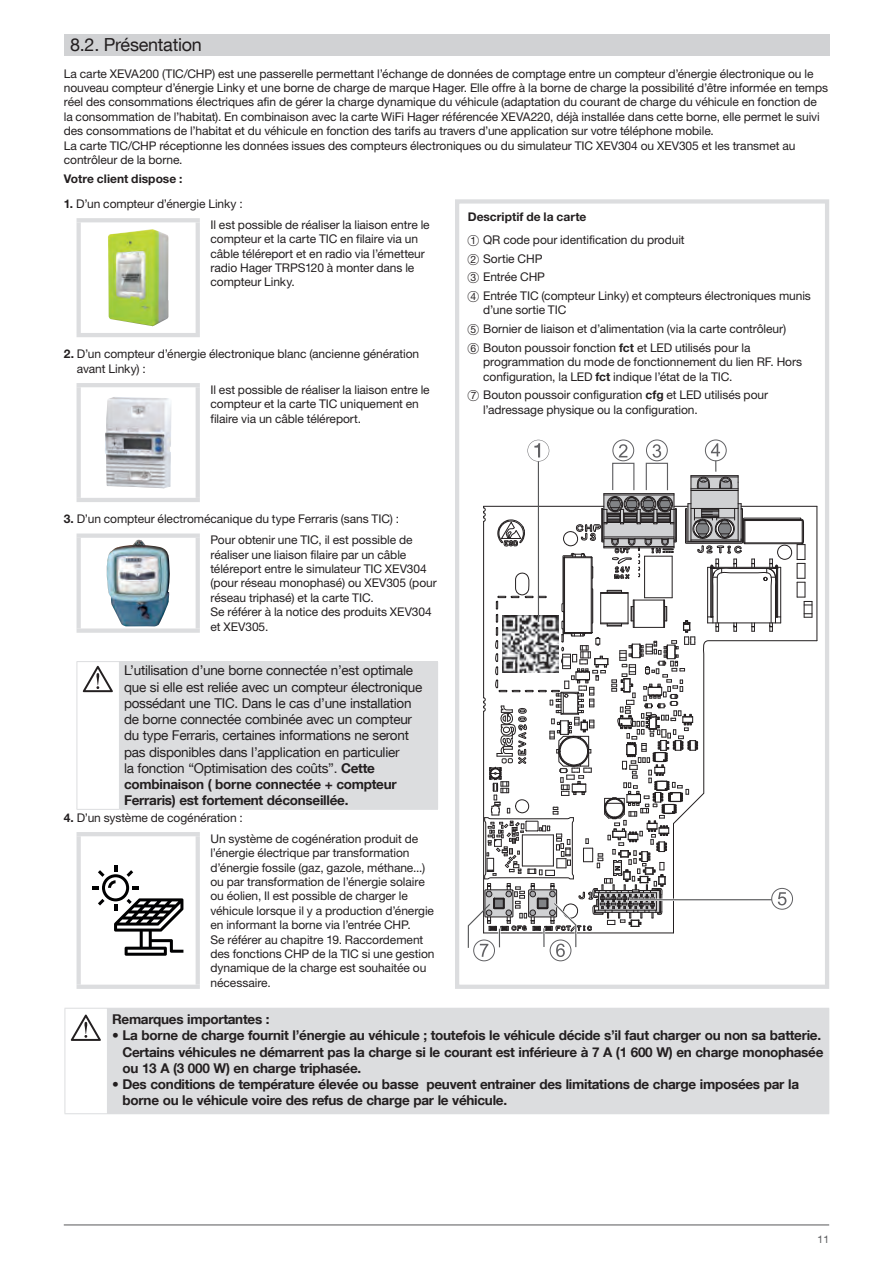
<style>
.page{position:relative;width:893px;height:1263px;background:#fff}
.page>*{position:absolute;margin:0;border:0;box-sizing:border-box;transform-origin:0 0}
.t1{font:18px "Helvetica Neue LT Com";letter-spacing:-.015em;color:#231f20}
.t2{font:700 13.5px/16.2px "Helvetica Neue LT Com";letter-spacing:-.02em;color:#231f20}
.t3{font:13.5px/16.2px "Helvetica Neue LT Com";letter-spacing:-.02em;color:#231f20}
.t4{font:12px/14.4px "Helvetica Neue LTW1 G";letter-spacing:-.005em;color:#231f20}
.t5{font:700 12px "Helvetica Neue LTW1 G";color:#231f20}
.t6{font:10.5px "Helvetica Neue LT Com";color:#57585a}
.s1{font-weight:700}
.s2{font-family:"Hager Chiffres 1"}
</style>
<div class="page">
<hr style="left:64px;top:1225px;width:765px;height:1px;background:#57585a">
<div style="left:64px;top:34px;width:765px;height:21px;background:#d1d2d4"></div>
<hr style="left:77px;top:218px;width:123px;height:4px;background:#dcdddf">
<hr style="left:77px;top:222px;width:4px;height:111px;background:#dcdddf">
<hr style="left:196px;top:222px;width:4px;height:111px;background:#dcdddf">
<hr style="left:77px;top:333px;width:123px;height:4px;background:#dcdddf">
<img style="left:108px;top:229px;width:61px;height:98px">
<hr style="left:77px;top:383px;width:123px;height:4px;background:#dcdddf">
<hr style="left:77px;top:387px;width:4px;height:111px;background:#dcdddf">
<hr style="left:196px;top:387px;width:4px;height:111px;background:#dcdddf">
<hr style="left:77px;top:498px;width:123px;height:4px;background:#dcdddf">
<img style="left:105px;top:397px;width:66px;height:91px">
<div style="left:77px;top:533px;width:123px;height:5px;background:#dcdddf"></div>
<hr style="left:77px;top:538px;width:4px;height:90px;background:#dcdddf">
<hr style="left:196px;top:538px;width:4px;height:90px;background:#dcdddf">
<div style="left:77px;top:628px;width:123px;height:5px;background:#dcdddf"></div>
<img style="left:106px;top:540px;width:64px;height:87px">
<hr style="left:77px;top:832px;width:123px;height:4px;background:#dcdddf">
<hr style="left:77px;top:836px;width:4px;height:149px;background:#dcdddf">
<hr style="left:196px;top:836px;width:4px;height:149px;background:#dcdddf">
<hr style="left:77px;top:985px;width:123px;height:4px;background:#dcdddf">
<svg style="left:93px;top:865px;width:90px;height:91px"></svg>
<div style="left:107px;top:1008px;width:722px;height:106px;background:#dcdddf"></div>
<hr style="left:65px;top:1008px;width:42px;height:1px;background:#dcdddf">
<hr style="left:65px;top:1008px;width:1px;height:105px;background:#dcdddf">
<hr style="left:65px;top:1113px;width:42px;height:1px;background:#dcdddf">
<svg style="left:71px;top:1014px;width:30px;height:27px"></svg>
<div style="left:119px;top:662px;width:319px;height:147px;background:#dcdddf"></div>
<hr style="left:77px;top:661px;width:42px;height:1px;background:#dcdddf">
<hr style="left:77px;top:662px;width:1px;height:147px;background:#dcdddf">
<hr style="left:119px;top:661px;width:319px;height:1px;background:#dcdddf">
<hr style="left:77px;top:809px;width:42px;height:1px;background:#dcdddf">
<hr style="left:119px;top:809px;width:319px;height:1px;background:#dcdddf">
<svg style="left:83px;top:666px;width:30px;height:26px"></svg>
<div style="left:455px;top:199px;width:374px;height:790px;border:4px solid #dcdddf"></div>
<svg style="left:473px;top:940px;width:22px;height:21px"></svg>
<div style="left:550px;top:940px;width:21px;height:21px;border:1px solid #616164;border-radius:50%"></div>
<svg style="left:468px;top:440px;width:349px;height:517px"></svg>
<h1 class="t1" style="left:70px;top:34px;width:133px">8.2. Présentation</h1>
<p class="t4" style="left:64px;top:66px;width:766px">La carte XEVA200 (TIC/CHP) est une passerelle permettant l’échange de données de comptage entre un compteur d’énergie électronique ou le nouveau compteur d’énergie Linky et une borne de charge de marque Hager. Elle offre à la borne de charge la possibilité d’être informée en temps réel des consommations électriques afin de gérer la charge dynamique du véhicule (adaptation du courant de charge du véhicule en fonction de la consommation de l’habitat). En combinaison avec la carte WiFi Hager référencée XEVA220, déjà installée dans cette borne, elle permet le suivi des consommations de l’habitat et du véhicule en fonction des tarifs au travers d’une application sur votre téléphone mobile.<br>La carte TIC/CHP réceptionne les données issues des compteurs électroniques ou du simulateur TIC XEV304 ou XEV305 et les transmet au contrôleur de la borne.</p>
<p class="t5" style="left:64px;top:171px;width:120px">Votre client dispose :</p>
<p class="t4" style="left:210px;top:193px;width:221px;line-height:21px;text-indent:-147px"><span class="s1">1.</span> D’un compteur d’énergie Linky :<br>Il est possible de réaliser la liaison entre le</p>
<p class="t4" style="left:210px;top:232px;width:216px">compteur et la carte TIC en filaire via un câble téléreport et en radio via l’émetteur radio Hager TRPS120 à monter dans le compteur Linky.</p>
<p class="t4" style="left:468px;top:205px;width:218px;line-height:23px"><span class="s1">Descriptif de la carte<br></span><span class="s2">1</span> QR code pour identification du produit</p>
<p class="t4" style="left:468px;top:249px;width:345px;line-height:18.6px"><span class="s2">2</span> Sortie CHP<br><span class="s2">3</span> Entrée CHP<br><span class="s2">4</span> Entrée TIC (compteur Linky) et compteurs électroniques munis</p>
<p class="t4" style="left:468px;top:301px;width:320px;line-height:18.6px;text-indent:15px">d’une sortie TIC<br><span class="s2">5</span> Bornier de liaison et d’alimentation (via la carte contrôleur)<br><span class="s2">6</span> Bouton poussoir fonction <span class="s1">fct</span> et LED utilisés pour la</p>
<p class="t4" style="left:483px;top:355px;width:320px">programmation du mode de fonctionnement du lien RF. Hors configuration, la LED <span class="s1">fct</span> indique l’état de la TIC.</p>
<p class="t4" style="left:483px;top:388px;width:286px;text-indent:-15px"><span class="s2">7</span> Bouton poussoir configuration <span class="s1">cfg</span> et LED utilisés pour l’adressage physique ou la configuration.</p>
<p class="t4" style="left:77px;top:347px;width:344px;text-indent:-13px"><span class="s1">2.</span> D’un compteur d’énergie électronique blanc (ancienne génération avant Linky) :</p>
<p class="t4" style="left:210px;top:382px;width:221px">Il est possible de réaliser la liaison entre le compteur et la carte TIC uniquement en filaire via un câble téléreport.</p>
<p class="t4" style="left:210px;top:508px;width:204px;line-height:21px;text-indent:-147px"><span class="s1">3.</span> D’un compteur électromécanique du type Ferraris (sans TIC) :<br>Pour obtenir une TIC, il est possible de</p>
<p class="t4" style="left:210px;top:547px;width:228px">réaliser une liaison filaire par un câble téléreport entre le simulateur TIC XEV304 (pour réseau monophasé) ou XEV305 (pour réseau triphasé) et la carte TIC.<br>Se référer à la notice des produits XEV304 et XEV305.</p>
<p class="t3" style="left:124px;top:662px;width:300px">L’utilisation d’une borne connectée n’est optimale que si elle est reliée avec un compteur électronique possédant une TIC. Dans le cas d’une installation de borne connectée combinée avec un compteur du type Ferraris, certaines informations ne seront pas disponibles dans l’application en particulier<br>la fonction “Optimisation des coûts”. <span class="s1">Cette combinaison ( borne connectée + compteur Ferraris) est fortement déconseillée.</span></p>
<p class="t4" style="left:210px;top:807px;width:209px;line-height:21px;text-indent:-147px"><span class="s1">4.</span> D’un système de cogénération :<br>Un système de cogénération produit de</p>
<p class="t4" style="left:210px;top:845px;width:226px">l’énergie électrique par transformation d’énergie fossile (gaz, gazole, méthane...) ou par transformation de l’énergie solaire ou éolien, Il est possible de charger le véhicule lorsque il y a production d’énergie en informant la borne via l’entrée CHP.<br>Se référer au chapitre 19. Raccordement des fonctions CHP de la TIC si une gestion dynamique de la charge est souhaitée ou nécessaire.</p>
<p class="t2" style="left:112px;top:1011px;width:159px">Remarques importantes :</p>
<p class="t2" style="left:122px;top:1027px;width:703px;text-indent:-10px">• La borne de charge fournit l’énergie au véhicule ; toutefois le véhicule décide s’il faut charger ou non sa batterie.<br>Certains véhicules ne démarrent pas la charge si le courant est inférieure à 7 A (1 600 W) en charge monophasée ou 13 A (3 000 W) en charge triphasée.</p>
<p class="t2" style="left:122px;top:1076px;width:678px;text-indent:-10px">• Des conditions de température élevée ou basse peuvent entrainer des limitations de charge imposées par la borne ou le véhicule voire des refus de charge par le véhicule.</p>
<p class="t6" style="left:817px;top:1232px;width:13px">11</p>
</div>
